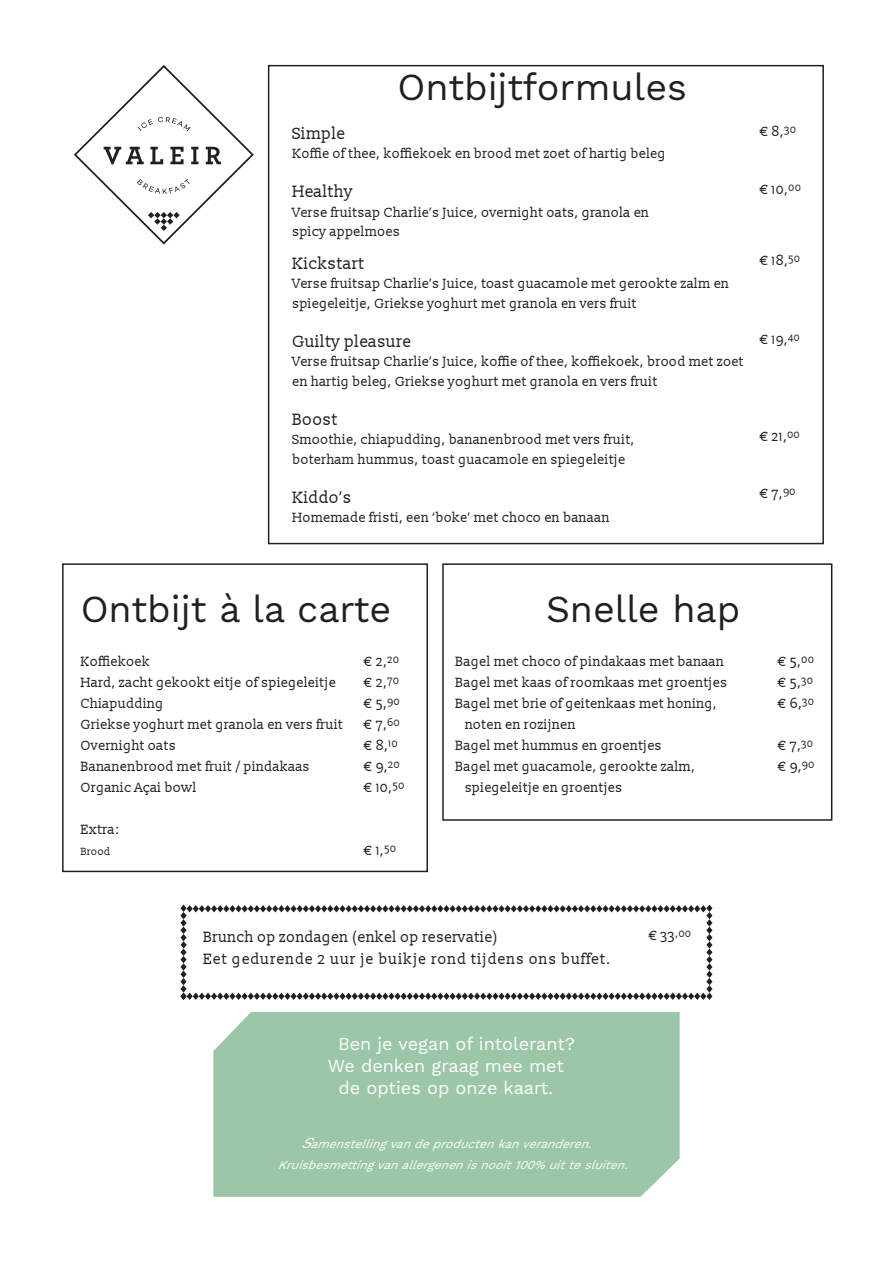
<style>
.page{position:relative;width:893px;height:1263px;background:#fff}
.page>*{position:absolute;margin:0;border:0;box-sizing:border-box;transform-origin:0 0}
.t1{font:37.5px "Work Sans";color:#231f20}
.t2{font:18px/21.6px "Work Sans";color:#fff;text-align:center}
.t3{font:16.5px "Slabo 13 px";color:#231f20}
.t4{font:15px "Slabo 13 px";letter-spacing:.04em;color:#231f20}
.t5{font:15px "Slabo 13 px";color:#231f20}
.t6{font:13.5px/21px "Slabo 13 px";color:#231f20}
.t7{font:italic 12px/21.6px "Work Sans";color:#fff}
.t8{font:10.5px "Slabo 13 px";color:#231f20}
.s1{font-size:15px}
</style>
<div class="page">
<svg style="left:74px;top:65px;width:180px;height:179px"></svg>
<div style="left:442px;top:563px;width:390px;height:258px;border:2px solid #231f20"></div>
<div style="left:62px;top:563px;width:366px;height:309px;border:2px solid #231f20"></div>
<div style="left:268px;top:65px;width:556px;height:479px;border:2px solid #231f20"></div>
<svg style="left:180px;top:905px;width:532px;height:95px"></svg>
<div style="left:213px;top:1012px;width:467px;height:185px;background:#9cc6a8"></div>
<p class="t1" style="left:397px;top:65px;width:291px">Ontbijtformules</p>
<p class="t3" style="left:292px;top:123px;width:55px">Simple</p>
<p class="t6" style="left:292px;top:143px;width:375px">Koffie of thee, koffiekoek en brood met zoet of hartig beleg</p>
<p class="t3" style="left:292px;top:181px;width:62px">Healthy</p>
<p class="t6" style="left:292px;top:202px;width:359px;line-height:19.5px">Verse fruitsap Charlie’s Juice, overnight oats, granola en spicy appelmoes</p>
<p class="t3" style="left:292px;top:253px;width:74px">Kickstart</p>
<p class="t6" style="left:292px;top:273px;width:439px;line-height:19.5px">Verse fruitsap Charlie’s Juice, toast guacamole met gerookte zalm en spiegeleitje, Griekse yoghurt met granola en vers fruit</p>
<p class="t3" style="left:292px;top:331px;width:121px">Guilty pleasure</p>
<p class="t6" style="left:292px;top:351px;width:453px;line-height:19.5px">Verse fruitsap Charlie’s Juice, koffie of thee, koffiekoek, brood met zoet en hartig beleg, Griekse yoghurt met granola en vers fruit</p>
<p class="t3" style="left:292px;top:409px;width:47px">Boost</p>
<p class="t6" style="left:292px;top:429px;width:344px;line-height:19.5px">Smoothie, chiapudding, bananenbrood met vers fruit, boterham hummus, toast guacamole en spiegeleitje</p>
<p class="t3" style="left:292px;top:487px;width:61px">Kiddo’s</p>
<p class="t6" style="left:292px;top:507px;width:319px">Homemade fristi, een ‘boke’ met choco en banaan</p>
<p class="t6" style="left:759px;top:121px;width:39px">€ 8,<sup>30</sup></p>
<p class="t6" style="left:759px;top:179px;width:43px">€ 10,<sup>00</sup></p>
<p class="t6" style="left:759px;top:250px;width:43px">€ 18,<sup>50</sup></p>
<p class="t6" style="left:759px;top:328px;width:42px">€ 19,<sup>40</sup></p>
<p class="t6" style="left:759px;top:425px;width:42px">€ 21,<sup>00</sup></p>
<p class="t6" style="left:759px;top:483px;width:38px">€ 7,<sup>90</sup></p>
<p class="t1" style="left:81px;top:587px;width:312px">Ontbijt à la carte</p>
<p class="t6" style="left:81px;top:650px;width:264px">Koffiekoek<br>Hard, zacht gekookt eitje of spiegeleitje<br>Chiapudding<br>Griekse yoghurt met granola en vers fruit<br>Overnight oats<br>Bananenbrood met fruit / pindakaas<br>Organic Açai bowl</p>
<p class="t6" style="left:81px;top:818px;width:40px">Extra:</p>
<p class="t8" style="left:81px;top:845px;width:31px">Brood</p>
<p class="t6" style="left:364px;top:650px;width:43px">€ 2,<sup>20 </sup>€ 2,<sup>70 </sup>€ 5,<sup>90 </sup>€ 7,<sup>60 </sup>€ 8,<sup>10 </sup>€ 9,<sup>20 </sup>€ 10,<sup>50</sup></p>
<p class="t6" style="left:364px;top:839px;width:34px">€ 1,<sup>50</sup></p>
<p class="t1" style="left:546px;top:587px;width:196px">Snelle hap</p>
<p class="t6" style="left:456px;top:650px;width:270px">Bagel met choco of pindakaas met banaan</p>
<p class="t6" style="left:456px;top:671px;width:273px">Bagel met kaas of roomkaas met groentjes</p>
<p class="t6" style="left:456px;top:692px;width:263px">Bagel met brie of geitenkaas met honing,</p>
<p class="t6" style="left:465px;top:713px;width:113px">noten en rozijnen</p>
<p class="t6" style="left:456px;top:734px;width:208px">Bagel met hummus en groentjes</p>
<p class="t6" style="left:456px;top:755px;width:241px">Bagel met guacamole, gerookte zalm,</p>
<p class="t6" style="left:465px;top:776px;width:159px">spiegeleitje en groentjes</p>
<p class="t6" style="left:778px;top:650px;width:39px;text-align:justify">€ 5,<sup>00 </sup>€ 5,<sup>30 </sup>€ 6,<sup>30</sup></p>
<p class="t6" style="left:778px;top:734px;width:39px">€ 7,<sup>30 </sup>€ 9,<sup>90</sup></p>
<p class="t5" style="left:203px;top:927px;width:297px">Brunch op zondagen (enkel op reservatie)</p>
<p class="t4" style="left:203px;top:950px;width:409px">Eet gedurende 2 uur je buikje rond tijdens ons buffet.</p>
<p class="t6" style="left:648px;top:925px;width:45px">€ 33<sup>,00</sup></p>
<p class="t2" style="left:328px;top:1034px;width:249px">Ben je vegan of intolerant?<br>We denken graag mee met de opties op onze kaart.</p>
<p class="t7" style="left:278px;top:1133px;width:357px;text-indent:23px"><span class="s1">S</span>amenstellingvandeproductenkanveranderen.<br>Kruisbesmettingvanallergenenisnooit100%uittesluiten.</p>
</div>
